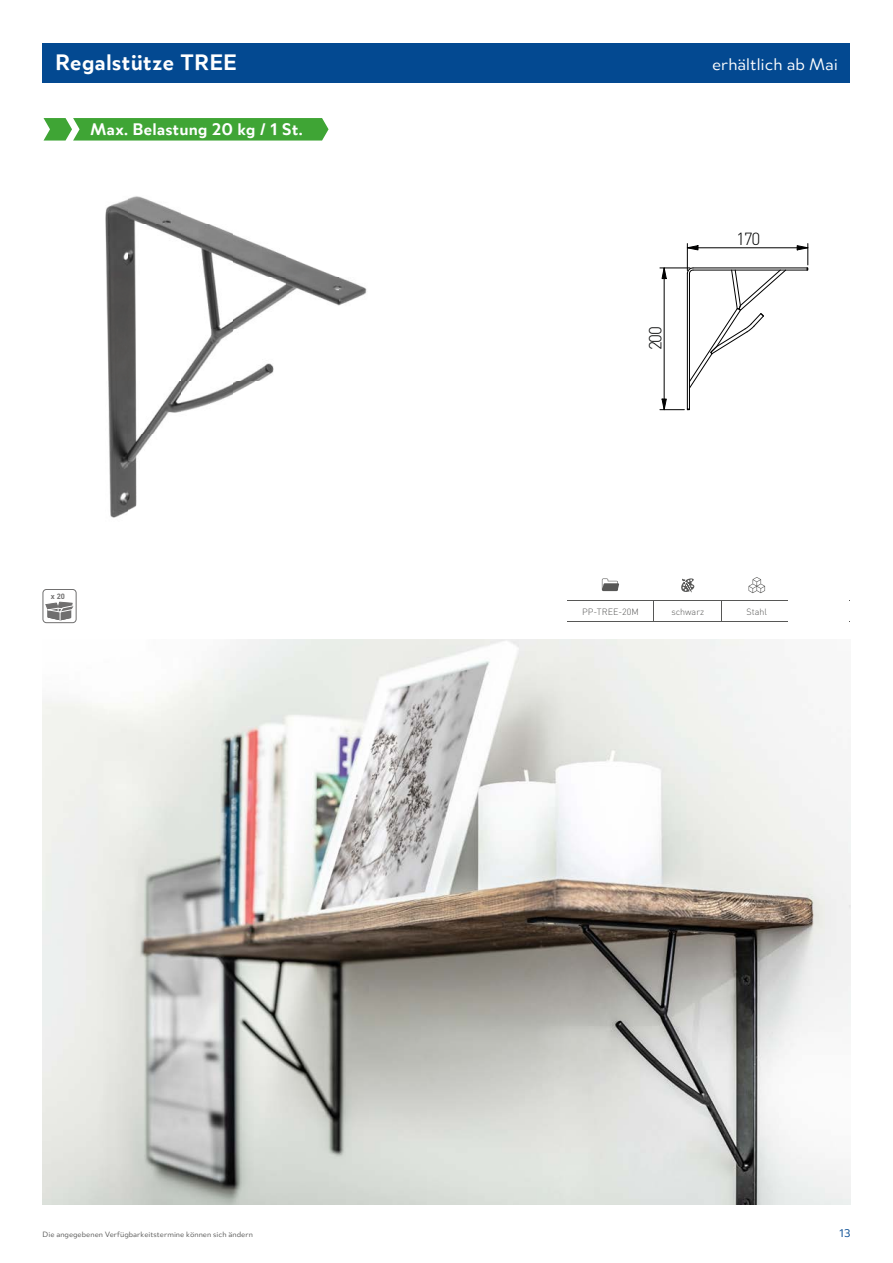
<style>
.page{position:relative;width:893px;height:1263px;background:#fff}
.page>*{position:absolute;margin:0;border:0;box-sizing:border-box;transform-origin:0 0}
.t1{font:700 24px "Merel";color:#fff}
.t2{font:700 18px "Merel";color:#fff}
.t3{font:18px "Merel";color:#fff}
.t4{font:300 17.4px "DIN Pro";letter-spacing:-.075em;color:#010202}
.t5{font:12px "Merel";color:#034991}
.t6{font:300 9px "DIN Pro";color:#575756}
.t7{font:8.25px "Merel";color:#575756}
.t8{font:700 7.65px "DIN Pro";color:#706f6f}
</style>
<div class="page">
<img style="left:43px;top:640px;width:808px;height:564px">
<div style="left:43px;top:589px;width:34px;height:34px;border:1px solid #706f6f;border-radius:4px"></div>
<svg style="left:44px;top:601px;width:30px;height:20px"></svg>
<img style="left:105px;top:196px;width:262px;height:322px">
<hr style="left:687px;top:274px;width:1px;height:135px;background:#000">
<hr style="left:689px;top:274px;width:1px;height:135px;background:#000">
<hr style="left:693px;top:270px;width:114px;height:1px;background:#000">
<hr style="left:693px;top:267px;width:114px;height:1px;background:#000">
<hr style="left:698px;top:248px;width:99px;height:1px;background:#000">
<svg style="left:797px;top:244px;width:12px;height:26px"></svg>
<svg style="left:685px;top:244px;width:102px;height:145px"></svg>
<svg style="left:661px;top:267px;width:6px;height:12px"></svg>
<hr style="left:664px;top:279px;width:1px;height:120px;background:#000">
<svg style="left:660px;top:399px;width:30px;height:12px"></svg>
<hr style="left:660px;top:268px;width:30px;height:1px;background:#000">
<div style="left:43px;top:44px;width:807px;height:39px;background:#034991"></div>
<svg style="left:653px;top:601px;width:1px;height:20px"></svg>
<hr style="left:567px;top:621px;width:87px;height:1px;background:#575756">
<hr style="left:654px;top:621px;width:68px;height:1px;background:#575756">
<hr style="left:722px;top:621px;width:70px;height:1px;background:#575756">
<hr style="left:792px;top:621px;width:58px;height:1px;background:#575756">
<hr style="left:567px;top:600px;width:87px;height:1px;background:#575756">
<hr style="left:654px;top:600px;width:68px;height:1px;background:#575756">
<hr style="left:722px;top:600px;width:70px;height:1px;background:#575756">
<hr style="left:792px;top:600px;width:58px;height:1px;background:#575756">
<svg style="left:602px;top:578px;width:17px;height:13px"></svg>
<svg style="left:681px;top:578px;width:13px;height:15px"></svg>
<svg style="left:748px;top:577px;width:17px;height:16px"></svg>
<svg style="left:44px;top:118px;width:285px;height:23px;background:#4cab42"></svg>
<div style="left:788px;top:550px;width:61px;height:73px;background:#fff"></div>
<h1 class="t1" style="left:55px;top:43px;width:183px">Regalstütze TREE</h1>
<h2 class="t3" style="left:712px;top:50px;width:128px">erhältlich ab Mai</h2>
<h2 class="t2" style="left:90px;top:114px;width:214px">Max. Belastung 20 kg / 1 St.</h2>
<p class="t8" style="left:51px;top:591px;width:15px">x 20</p>
<p class="t7" style="left:43px;top:1228px;width:212px">Die angegebenen Verfügbarkeitstermine können sich ändern</p>
<h3 class="t4" style="left:642px;top:350px;width:26px;rotate:-90deg">200</h3>
<h3 class="t4" style="left:736px;top:225px;width:26px">170</h3>
<p class="t6" style="left:582px;top:604px;width:58px">PP-TREE-20M</p>
<p class="t6" style="left:671px;top:604px;width:34px">schwarz</p>
<p class="t6" style="left:747px;top:604px;width:22px">Stahl</p>
<h3 class="t5" style="left:839px;top:1224px;width:12px">13</h3>
</div>
